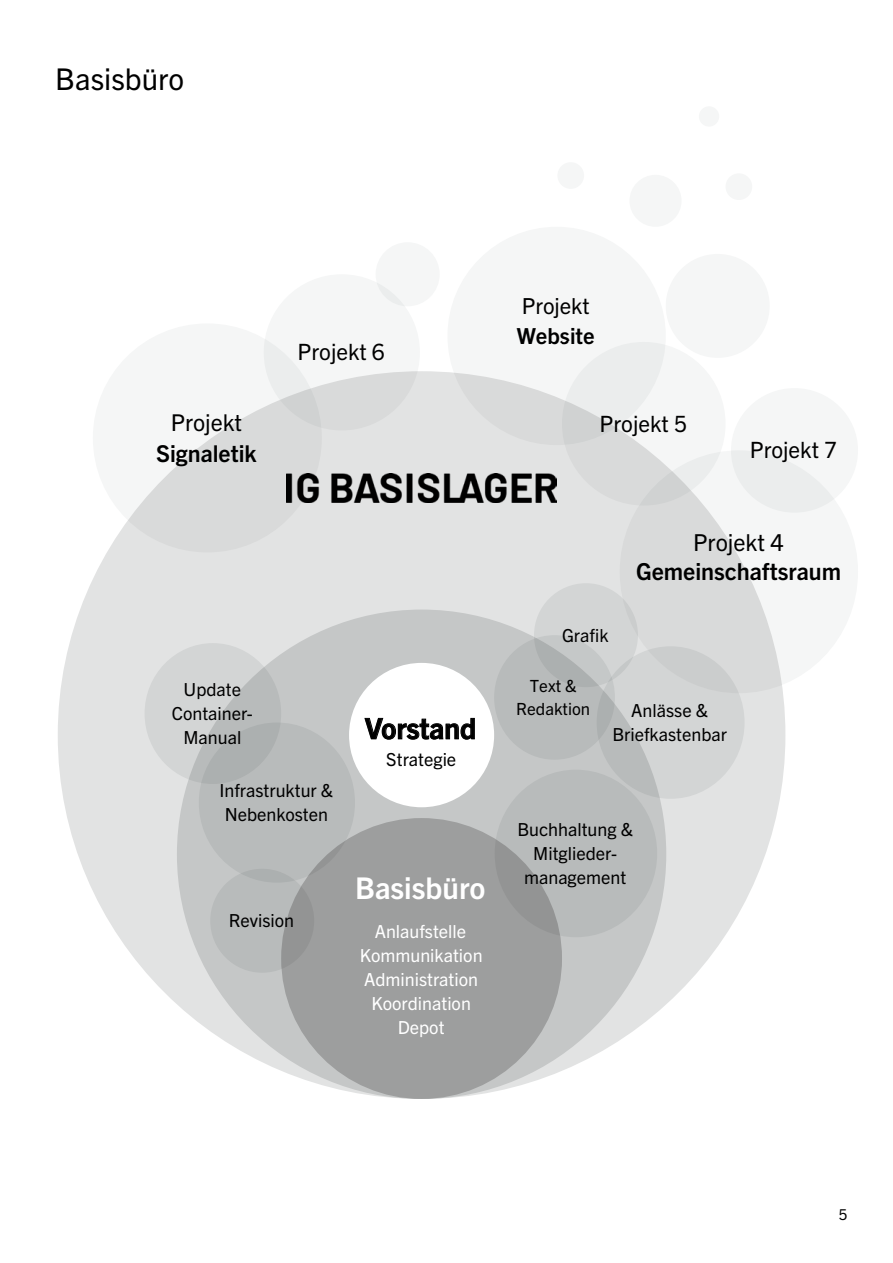
<style>
.page{position:relative;width:893px;height:1263px;background:#fff}
.page>*{position:absolute;margin:0;border:0;box-sizing:border-box;transform-origin:0 0}
.t1{font:700 30px "Trade Gothic Next LT Pro";color:#fff}
.t2{font:30px "Trade Gothic Next LT Pro";color:#000}
.t3{font:700 28.5px "Trade Gothic Next LT Pro";color:#000}
.t4{font:700 23.4px "Trade Gothic Next LT Pro";color:#000}
.t5{font:23.4px "Trade Gothic Next LT Pro";color:#000}
.t6{font:700 23.25px "Trade Gothic Next LT Pro";color:#000}
.t7{font:23.25px "Trade Gothic Next LT Pro";color:#000}
.t8{font:22.5px "Trade Gothic Next LT Pro";color:#000}
.t9{font:22.2px "Trade Gothic Next LT Pro";color:#000}
.t10{font:700 22.2px "Trade Gothic Next LT Pro";color:#000}
.t11{font:18px/24px "Trade Gothic Next LT Pro";color:#000;text-align:center}
.t12{font:18px/24px "Trade Gothic Next LT Pro";color:#fff;text-align:center}
.t13{font:16.8px/22.4px "Trade Gothic Next LT Pro";color:#000;text-align:center}
.t14{font:15px "Trade Gothic Next LT Pro";color:#000}
</style>
<div class="page">
<div style="left:58px;top:371px;width:727px;height:728px;background:#e2e3e3;border-radius:50%"></div>
<div style="left:177px;top:609px;width:489px;height:490px;background:#c5c7c7;border-radius:50%"></div>
<svg style="left:620px;top:450px;width:238px;height:243px;fill:#d9dada"></svg>
<svg style="left:264px;top:274px;width:156px;height:156px;fill:#f5f6f6"></svg>
<div style="left:731px;top:388px;width:127px;height:125px;background:#f5f6f6;border-radius:50%"></div>
<svg style="left:562px;top:342px;width:163px;height:163px"></svg>
<div style="left:666px;top:254px;width:104px;height:104px;background:#f5f6f6;border-radius:50%"></div>
<div style="left:376px;top:242px;width:64px;height:64px;background:#f5f6f6;border-radius:50%"></div>
<div style="left:629px;top:175px;width:52px;height:52px;background:#f5f6f6;border-radius:50%"></div>
<div style="left:725px;top:173px;width:27px;height:27px;background:#f5f6f6;border-radius:50%"></div>
<div style="left:699px;top:106px;width:20px;height:21px;background:#f5f6f6;border-radius:50%"></div>
<div style="left:557px;top:162px;width:27px;height:27px;background:#f5f6f6;border-radius:50%"></div>
<div style="left:281px;top:818px;width:281px;height:281px;background:#9d9e9e;border-radius:50%"></div>
<div style="left:349px;top:663px;width:145px;height:144px;background:#fff;border-radius:50%"></div>
<svg style="left:364px;top:718px;width:111px;height:22px"></svg>
<img style="left:286px;top:473px;width:271px;height:30px">
<div style="left:534px;top:583px;width:104px;height:104px;background:#d3d5d5;border-radius:50%"></div>
<svg style="left:210px;top:869px;width:104px;height:104px;fill:#b8bbbb"></svg>
<svg style="left:494px;top:635px;width:121px;height:125px;fill:#b8bbbb"></svg>
<svg style="left:597px;top:646px;width:147px;height:153px;fill:#d3d5d5"></svg>
<svg style="left:145px;top:643px;width:136px;height:141px;fill:#d3d5d5"></svg>
<div style="left:199px;top:722px;width:156px;height:161px;background:#b8bbbb;border-radius:50%"></div>
<svg style="left:495px;top:770px;width:162px;height:167px;fill:#b8bbbb"></svg>
<h1 class="t2" style="left:55px;top:58px;width:131px">Basisbüro</h1>
<p class="t7" style="left:171px;top:406px;width:73px">Projekt</p>
<p class="t6" style="left:156px;top:437px;width:102px">Signaletik</p>
<p class="t8" style="left:298px;top:337px;width:89px">Projekt 6</p>
<p class="t11" style="left:172px;top:676px;width:83px">Update<br>Container-<br>Manual</p>
<p class="t11" style="left:220px;top:777px;width:115px;text-align:left">Infrastruktur &amp;<br>Nebenkosten</p>
<p class="t11" style="left:229px;top:907px;width:67px">Revision</p>
<h2 class="t3" style="left:365px;top:709px;width:113px">Vorstand</h2>
<p class="t11" style="left:386px;top:746px;width:71px">Strategie</p>
<h1 class="t1" style="left:355px;top:867px;width:132px">Basisbüro</h1>
<p class="t12" style="left:360px;top:918px;width:124px">Anlaufstelle<br>Kommunikation<br>Administration<br>Koordination<br>Depot</p>
<p class="t9" style="left:522px;top:291px;width:70px">Projekt</p>
<p class="t10" style="left:517px;top:320px;width:79px">Website</p>
<p class="t8" style="left:600px;top:408px;width:89px">Projekt 5</p>
<p class="t8" style="left:750px;top:435px;width:89px">Projekt 7</p>
<p class="t11" style="left:562px;top:622px;width:48px">Grafik</p>
<p class="t5" style="left:693px;top:526px;width:92px">Projekt 4</p>
<p class="t4" style="left:636px;top:555px;width:207px">Gemeinschaftsraum</p>
<p class="t13" style="left:516px;top:674px;width:75px">Text &amp;<br>Redaktion</p>
<p class="t11" style="left:612px;top:697px;width:116px">Anlässe &amp;<br>Briefkastenbar</p>
<p class="t11" style="left:517px;top:816px;width:117px">Buchhaltung &amp;<br>Mitglieder&shy;management</p>
<p class="t14" style="left:839px;top:1204px;width:10px">5</p>
</div>
